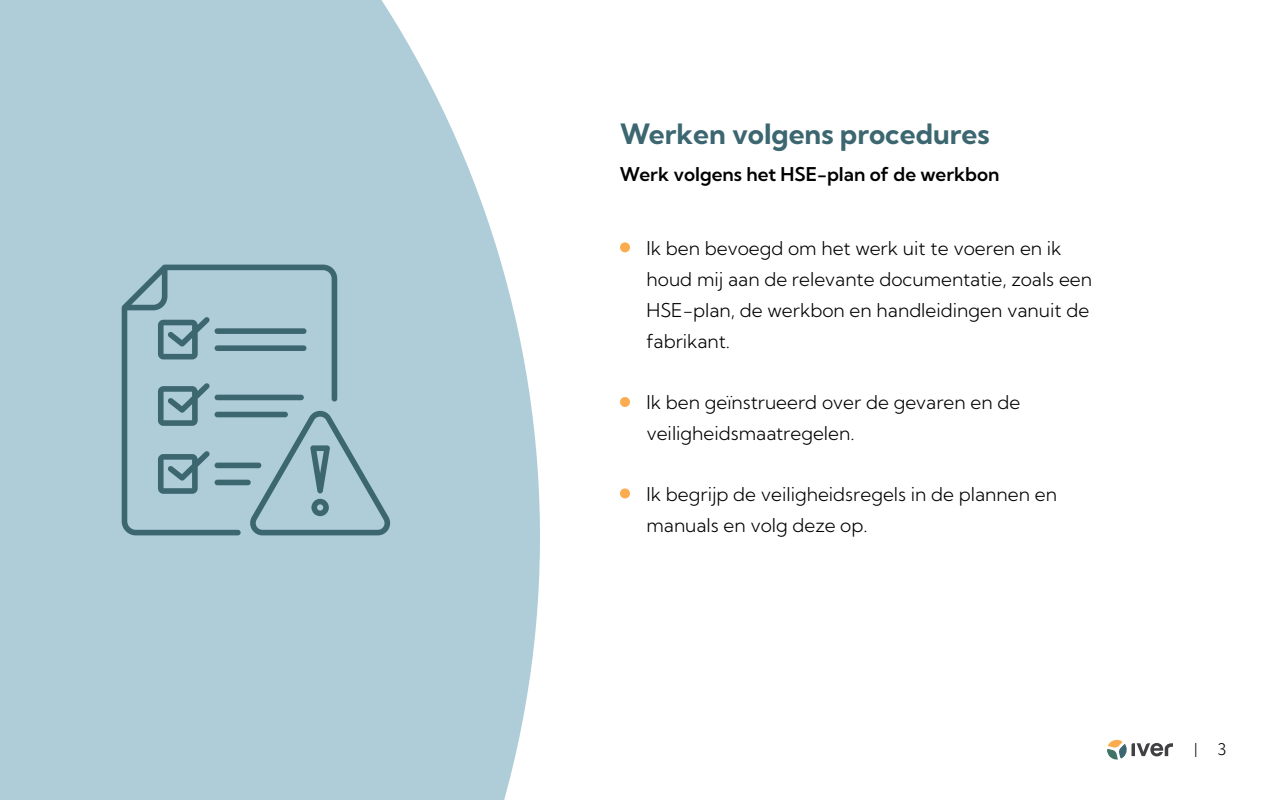
<style>
.page{position:relative;width:1280px;height:800px;background:#fff}
.page>*{position:absolute;margin:0;border:0;box-sizing:border-box;transform-origin:0 0}
.t1{font:28px "Kumbh Sans";color:#3c6770}
.t2{font:19px/31px "Kumbh Sans";color:#000}
.t3{font:16px "Kumbh Sans";color:#000}
</style>
<div class="page">
<svg style="left:1107px;top:739px;width:66px;height:21px"></svg>
<svg style="left:0;top:0;width:630px;height:800px;fill:#aecdd8"></svg>
<svg style="left:122px;top:265px;width:215px;height:270px;fill:#aecdd8"></svg>
<svg style="left:158px;top:317px;width:52px;height:42px"></svg>
<svg style="left:158px;top:383px;width:52px;height:43px"></svg>
<svg style="left:158px;top:451px;width:52px;height:43px"></svg>
<div style="left:215px;top:328px;width:91px;height:6px;background:#3c6770;border-radius:3px"></div>
<div style="left:215px;top:345px;width:91px;height:6px;background:#3c6770;border-radius:3px"></div>
<div style="left:215px;top:395px;width:89px;height:5px;background:#3c6770;border-radius:3px"></div>
<div style="left:215px;top:412px;width:73px;height:5px;background:#3c6770;border-radius:3px"></div>
<div style="left:215px;top:463px;width:46px;height:5px;background:#3c6770;border-radius:3px"></div>
<div style="left:215px;top:480px;width:36px;height:5px;background:#3c6770;border-radius:3px"></div>
<svg style="left:250px;top:411px;width:141px;height:124px"></svg>
<div style="left:620px;top:242px;width:10px;height:10px;background:#fbac4e;border-radius:50%"></div>
<div style="left:620px;top:397px;width:10px;height:10px;background:#fbac4e;border-radius:50%"></div>
<div style="left:620px;top:488px;width:10px;height:10px;background:#fbac4e;border-radius:50%"></div>
<h1 class="t1" style="left:620px;top:117px;width:371px">Werken volgens procedures</h1>
<p class="t2" style="left:620px;top:159px;width:381px">Werk volgens het HSE-plan of de werkbon</p>
<p class="t2" style="left:646px;top:233px;width:447px">Ik ben bevoegd om het werk uit te voeren en ik houd mij aan de relevante documentatie, zoals een HSE-plan, de werkbon en handleidingen vanuit de fabrikant.</p>
<p class="t2" style="left:646px;top:387px;width:375px">Ik ben geïnstrueerd over de gevaren en de veiligheidsmaatregelen.</p>
<p class="t2" style="left:646px;top:479px;width:412px">Ik begrijp de veiligheidsregels in de plannen en manuals en volg deze op.</p>
<p class="t3" style="left:1194px;top:740px;width:34px">| 3</p>
</div>
